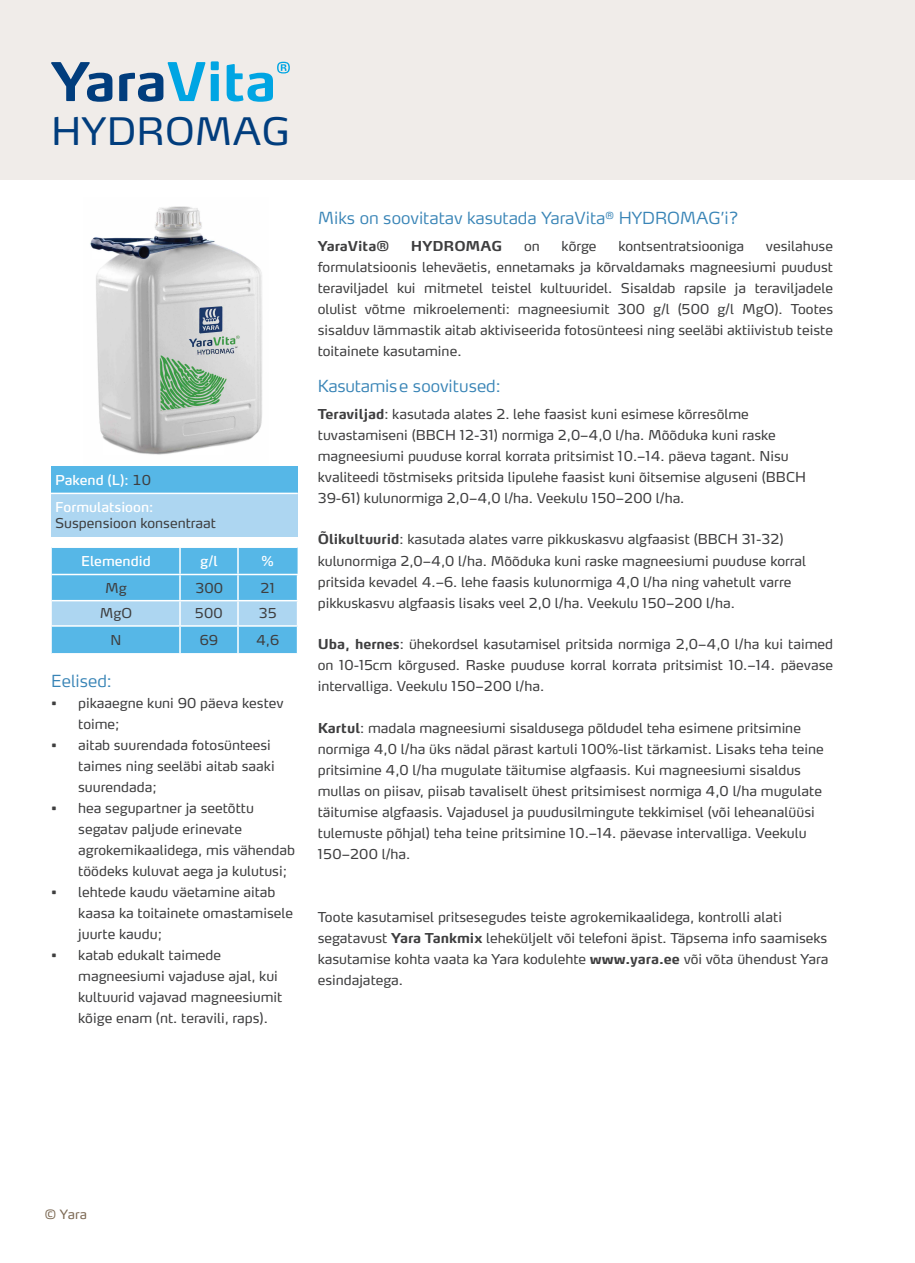
<style>
.page{position:relative;width:915px;height:1263px;background:#fff}
.page>*{position:absolute;margin:0;border:0;box-sizing:border-box;transform-origin:0 0}
.t1{font:37.5px "Max Pro";letter-spacing:.01em;color:#013d7d}
.Chapter_Title{font:300 16.5px "Max Pro";color:#3884b6}
.Chapter_Title-2{font:13.5px/21px "Max Pro";color:#3e3e3f}
.Body_text_small{font:13.5px "Max Pro";color:#fff}
.Body_text_small-2{font:13.5px "Max Pro";color:#3e3e3f}
.Chapter_Title-3{font:700 13.5px "Max Pro";color:#3e3e3f}
.t2{font:12.75px "Max Pro";color:#7c6954}
.s1{color:#3e3e3f}
.s2{font-weight:700}
</style>
<div class="page">
<div style="left:0;top:0;width:914px;height:180px;background:#f0ece9"></div>
<svg style="left:51px;top:62px;width:61px;height:40px"></svg>
<svg style="left:119px;top:62px;width:86px;height:40px"></svg>
<svg style="left:211px;top:61px;width:8px;height:40px"></svg>
<svg style="left:226px;top:62px;width:64px;height:40px"></svg>
<div style="left:51px;top:466px;width:247px;height:27px;background:#56b7e7"></div>
<div style="left:51px;top:493px;width:247px;height:44px;background:#add6f1"></div>
<hr style="left:51px;top:493px;width:247px;height:1px;background:#fff">
<svg style="left:52px;top:547px;width:246px;height:107px;background:#75c3ea"></svg>
<img style="left:90px;top:206px;width:172px;height:249px">
<p class="t1" style="left:51px;top:99px;width:240px">HYDROMAG</p>
<p class="Body_text_small" style="left:55px;top:468px;width:97px">Pakend (L): <span class="s1">10</span></p>
<p class="Body_text_small" style="left:55px;top:496px;width:100px">Formulatsioon:</p>
<p class="Chapter_Title-2" style="left:55px;top:511px;width:162px">Suspensioon konsentraat</p>
<p class="Body_text_small" style="left:81px;top:549px;width:71px">Elemendid</p>
<p class="Body_text_small" style="left:200px;top:549px;width:19px">g/l</p>
<p class="Body_text_small" style="left:262px;top:549px;width:13px">%</p>
<p class="Body_text_small-2" style="left:105px;top:576px;width:23px">Mg</p>
<p class="Body_text_small-2" style="left:195px;top:576px;width:29px">300</p>
<p class="Body_text_small-2" style="left:260px;top:576px;width:16px">21</p>
<p class="Body_text_small-2" style="left:100px;top:602px;width:34px">MgO</p>
<p class="Body_text_small-2" style="left:195px;top:602px;width:29px">500</p>
<p class="Body_text_small-2" style="left:259px;top:602px;width:19px">35</p>
<p class="Body_text_small-2" style="left:110px;top:629px;width:12px">N</p>
<p class="Body_text_small-2" style="left:200px;top:629px;width:20px">69</p>
<p class="Body_text_small-2" style="left:256px;top:629px;width:25px">4,6</p>
<p class="Chapter_Title" style="left:51px;top:667px;width:62px">Eelised:</p>
<p class="Chapter_Title-2" style="left:78px;top:691px;width:207px;text-indent:-27px">• pikaaegne kuni 90 päeva kestev toime;</p>
<p class="Chapter_Title-2" style="left:78px;top:733px;width:198px;text-indent:-27px">• aitab suurendada fotosünteesi taimes ning seeläbi aitab saaki suurendada;</p>
<p class="Chapter_Title-2" style="left:78px;top:796px;width:218px;text-indent:-27px">• hea segupartner ja seetõttu segatav paljude erinevate agrokemikaalidega, mis vähendab töödeks kuluvat aega ja kulutusi;</p>
<p class="Chapter_Title-2" style="left:78px;top:880px;width:216px;text-indent:-27px">• lehtede kaudu väetamine aitab kaasa ka toitainete omastamisele juurte kaudu;</p>
<p class="Chapter_Title-2" style="left:78px;top:943px;width:206px;text-indent:-27px">• katab edukalt taimede magneesiumi vajaduse ajal, kui kultuurid vajavad magneesiumit kõige enam (nt. teravili, raps).</p>
<p class="Chapter_Title" style="left:317px;top:204px;width:422px">Miks on soovitatav kasutada YaraVita<sup>®</sup> HYDROMAG’i?</p>
<p class="Chapter_Title-3" style="left:317px;top:234px;width:73px">YaraVita®</p>
<p class="Chapter_Title-3" style="left:411px;top:234px;width:93px">HYDROMAG</p>
<p class="Chapter_Title-2" style="left:524px;top:234px;width:17px">on</p>
<p class="Chapter_Title-2" style="left:561px;top:234px;width:36px">kõrge</p>
<p class="Chapter_Title-2" style="left:618px;top:234px;width:127px">kontsentratsiooniga</p>
<p class="Chapter_Title-2" style="left:317px;top:234px;width:517px;text-align:justify;text-indent:448px">vesilahuse formulatsioonis leheväetis, ennetamaks ja kõrvaldamaks magneesiumi puudust teraviljadel kui mitmetel teistel kultuuridel. Sisaldab rapsile ja teraviljadele olulist võtme mikroelementi: magneesiumit 300 g/l (500 g/l MgO). Tootes sisalduv lämmastik aitab aktiviseerida fotosünteesi ning seeläbi aktiivistub teiste toitainete kasutamine.</p>
<p class="Chapter_Title" style="left:317px;top:372px;width:184px">Kasutamise soovitused:</p>
<p class="Chapter_Title-2" style="left:317px;top:402px;width:489px"><span class="s2">Teraviljad</span>: kasutada alates 2. lehe faasist kuni esimese kõrresõlme tuvastamiseni (BBCH 12-31) normiga 2,0–4,0 l/ha. Mõõduka kuni raske magneesiumi puuduse korral korrata pritsimist 10.–14. päeva tagant. Nisu kvaliteedi tõstmiseks pritsida lipulehe faasist kuni õitsemise alguseni (BBCH 39-61) kulunormiga 2,0–4,0 l/ha. Veekulu 150–200 l/ha.</p>
<p class="Chapter_Title-2" style="left:317px;top:528px;width:489px"><span class="s2">Õlikultuurid</span>: kasutada alates varre pikkuskasvu algfaasist (BBCH 31-32) kulunormiga 2,0–4,0 l/ha. Mõõduka kuni raske magneesiumi puuduse korral pritsida kevadel 4.–6. lehe faasis kulunormiga 4,0 l/ha ning vahetult varre pikkuskasvu algfaasis lisaks veel 2,0 l/ha. Veekulu 150–200 l/ha.</p>
<p class="Chapter_Title-2" style="left:317px;top:632px;width:516px;text-align:justify"><span class="s2">Uba, hernes</span>: ühekordsel kasutamisel pritsida normiga 2,0–4,0 l/ha kui taimed on 10-15cm kõrgused. Raske puuduse korral korrata pritsimist 10.–14. päevase intervalliga. Veekulu 150–200 l/ha.</p>
<p class="Chapter_Title-2" style="left:317px;top:716px;width:507px"><span class="s2">Kartul</span>: madala magneesiumi sisaldusega põldudel teha esimene pritsimine normiga 4,0 l/ha üks nädal pärast kartuli 100%-list tärkamist. Lisaks teha teine pritsimine 4,0 l/ha mugulate täitumise algfaasis. Kui magneesiumi sisaldus mullas on piisav, piisab tavaliselt ühest pritsimisest normiga 4,0 l/ha mugulate täitumise algfaasis. Vajadusel ja puudusilmingute tekkimisel (või leheanalüüsi tulemuste põhjal) teha teine pritsimine 10.–14. päevase intervalliga. Veekulu 150–200 l/ha.</p>
<p class="Chapter_Title-2" style="left:317px;top:905px;width:512px">Toote kasutamisel pritsesegudes teiste agrokemikaalidega, kontrolli alati segatavust <span class="s2">Yara Tankmix</span> leheküljelt või telefoni äpist. Täpsema info saamiseks kasutamise kohta vaata ka Yara kodulehte <span class="s2">www.yara.ee</span> või võta ühendust Yara esindajatega.</p>
<p class="t2" style="left:45px;top:1203px;width:44px">© Yara</p>
</div>
